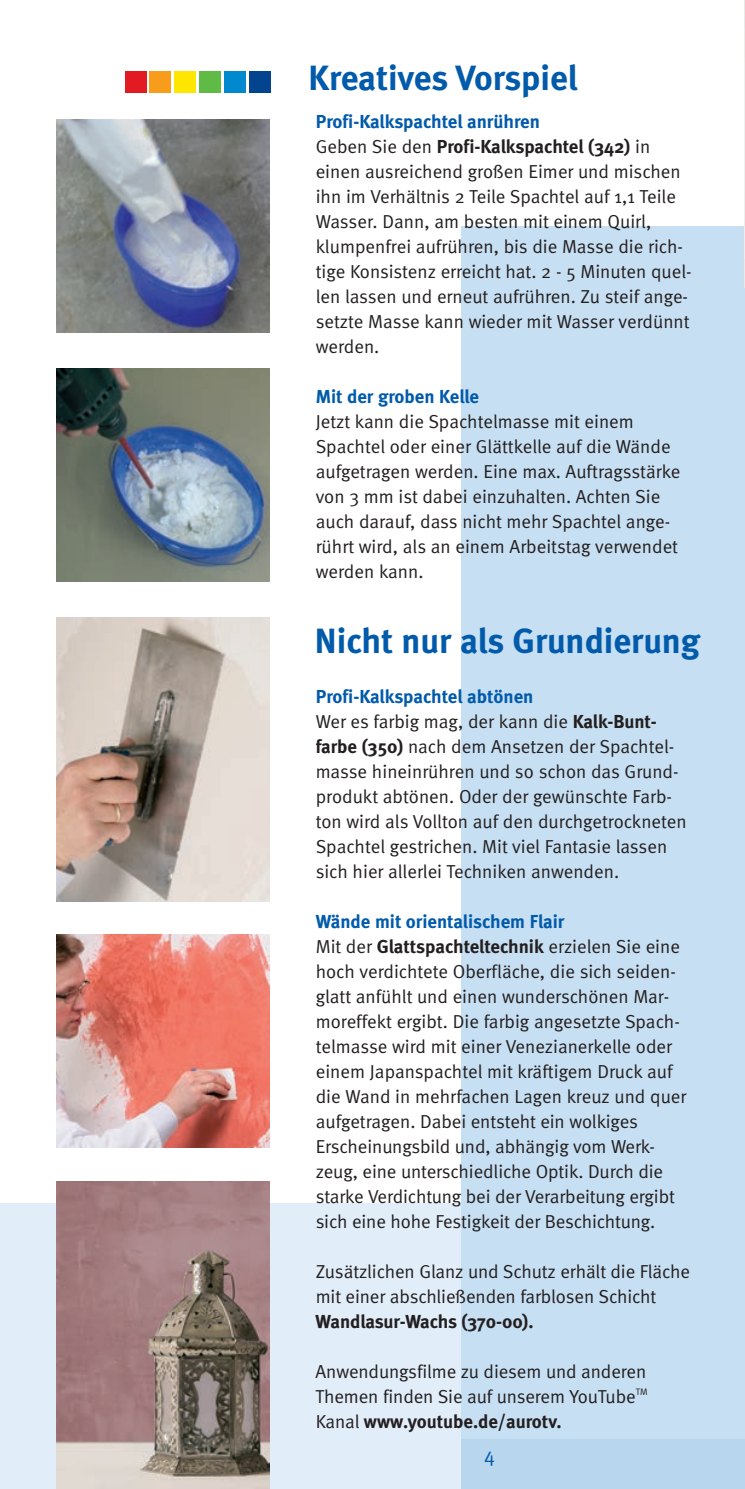
<style>
.page{position:relative;width:745px;height:1489px;background:#fff}
.page>*{position:absolute;margin:0;border:0;box-sizing:border-box;transform-origin:0 0}
.t1{font:700 35px "Meta";color:#015aaa}
.t2{font:20px "Meta Normal";color:#015aaa}
.t3{font:18.75px/25px "Meta Normal";letter-spacing:-.005em;color:#231f20}
.t4{font:700 18.75px/25px "Meta";color:#015aaa}
.t5{font:700 18.75px "Meta";letter-spacing:-.005em;color:#231f20}
.t6{font:9.5px "Meta Normal";color:#231f20}
.s1{font-family:"Meta Normal";font-weight:400;color:#231f20}
.s2{color:#231f20}
.s3{font-family:"Meta";font-weight:700}
.s4{font-family:"Meta Normal";font-weight:400}
</style>
<div class="page">
<div style="left:0;top:1202px;width:462px;height:286px;background:#e1edf8"></div>
<div style="left:460px;top:226px;width:284px;height:1240px;background:#c7dff2"></div>
<img style="left:57px;top:1181px;width:212px;height:307px">
<img style="left:57px;top:120px;width:212px;height:212px">
<hr style="left:744px;top:0;width:1px;height:1488px;background:#e1edf8">
<div style="left:461px;top:1439px;width:283px;height:49px;background:#b9d6ef"></div>
<img style="left:57px;top:369px;width:212px;height:212px">
<img style="left:57px;top:617px;width:212px;height:284px">
<img style="left:744px;top:1px;width:1px;height:287px">
<img style="left:57px;top:934px;width:212px;height:212px">
<div style="left:125px;top:71px;width:21px;height:21px;background:#e21a21"></div>
<div style="left:150px;top:71px;width:21px;height:21px;background:#f89c1c"></div>
<div style="left:174px;top:71px;width:22px;height:21px;background:#ffe601"></div>
<div style="left:199px;top:71px;width:21px;height:21px;background:#60bb46"></div>
<div style="left:224px;top:71px;width:21px;height:21px;background:#0089cf"></div>
<div style="left:249px;top:71px;width:21px;height:21px;background:#02448d"></div>
<h1 class="t1" style="left:308px;top:57px;width:270px">Kreatives Vorspiel</h1>
<p class="t4" style="left:315px;top:108px;width:336px">Profi-Kalkspachtel anrühren<br><span class="s1">Geben Sie den</span> <span class="s2">Profi-Kalkspachtel (342)</span> <span class="s1">in</span></p>
<p class="t3" style="left:315px;top:158px;width:377px">einen ausreichend großen Eimer und mischen ihn im Verhältnis 2 Teile Spachtel auf 1,1 Teile Wasser. Dann, am besten mit einem Quirl, klumpenfrei aufrühren, bis die Masse die rich&shy;tige Konsistenz erreicht hat. 2 - 5 Minuten quel&shy;len lassen und erneut aufrühren. Zu steif ange&shy;setzte Masse kann wieder mit Wasser verdünnt werden.</p>
<p class="t4" style="left:315px;top:383px;width:165px">Mit der groben Kelle</p>
<p class="t3" style="left:315px;top:408px;width:366px">Jetzt kann die Spachtelmasse mit einem Spachtel oder einer Glättkelle auf die Wände aufgetragen werden. Eine max. Auftragsstärke von 3 mm ist dabei einzuhalten. Achten Sie auch darauf, dass nicht mehr Spachtel ange&shy;rührt wird, als an einem Arbeitstag verwendet werden kann.</p>
<h1 class="t1" style="left:315px;top:620px;width:386px">Nicht nur als Grundierung</h1>
<p class="t4" style="left:315px;top:683px;width:219px">Profi-Kalkspachtel abtönen</p>
<p class="t3" style="left:315px;top:708px;width:372px">Wer es farbig mag, der kann die <span class="s3">Kalk-Bunt&shy;farbe (350)</span> nach dem Ansetzen der Spachtel&shy;masse hineinrühren und so schon das Grund&shy;produkt abtönen. Oder der gewünschte Farb&shy;ton wird als Vollton auf den durchgetrockneten Spachtel gestrichen. Mit viel Fantasie lassen sich hier allerlei Techniken anwenden.</p>
<p class="t4" style="left:315px;top:908px;width:250px">Wände mit orientalischem Flair</p>
<p class="t3" style="left:315px;top:933px;width:372px">Mit der <span class="s3">Glattspachteltechnik</span> erzielen Sie eine hoch verdichtete Oberfläche, die sich seiden&shy;glatt anfühlt und einen wunderschönen Mar&shy;moreffekt ergibt. Die farbig angesetzte Spach&shy;telmasse wird mit einer Venezianerkelle oder einem Japanspachtel mit kräftigem Druck auf die Wand in mehrfachen Lagen kreuz und quer aufgetragen. Dabei entsteht ein wolkiges Erscheinungsbild und, abhängig vom Werk&shy;zeug, eine unterschiedliche Optik. Durch die starke Verdichtung bei der Verarbeitung ergibt sich eine hohe Festigkeit der Beschichtung.</p>
<p class="t3" style="left:315px;top:1258px;width:376px">Zusätzlichen Glanz und Schutz erhält die Fläche mit einer abschließenden farblosen Schicht</p>
<p class="t5" style="left:315px;top:1310px;width:219px">Wandlasur-Wachs (370-00).</p>
<p class="t3" style="left:315px;top:1358px;width:332px">Anwendungsfilme zu diesem und anderen<br>Themen finden Sie auf unserem YouTube</p>
<p class="t6" style="left:635px;top:1385px;width:13px">TM</p>
<p class="t5" style="left:315px;top:1410px;width:247px"><span class="s4">Kanal</span> www.youtube.de/aurotv.</p>
<p class="t2" style="left:484px;top:1443px;width:12px">4</p>
</div>
